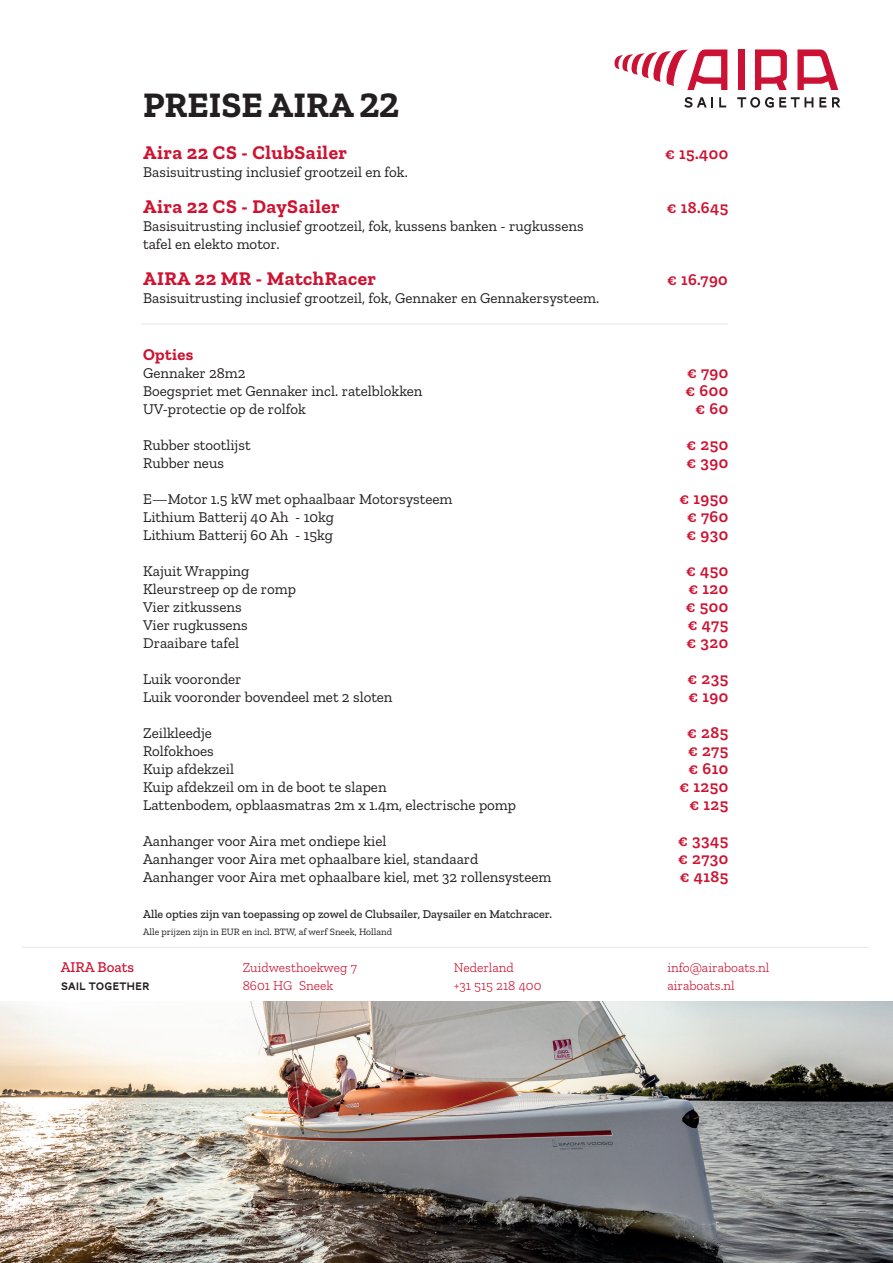
<style>
.page{position:relative;width:893px;height:1263px;background:#fff}
.page>*{position:absolute;margin:0;border:0;box-sizing:border-box;transform-origin:0 0}
.t1{font:700 36px "Zilla Slab";color:#231f20}
.t2{font:700 19.5px "Zilla Slab";letter-spacing:.025em;color:#cd1331}
.t3{font:600 16.5px "Zilla Slab";letter-spacing:.025em;color:#cd1331}
.t4{font:700 16.5px "Zilla Slab";letter-spacing:.025em;color:#cd1331}
.t5{font:15px/18px "Zilla Slab";color:#231f20}
.t6{font:500 15px "Zilla Slab";color:#cd1331}
.t7{font:300 13.5px/18px "Zilla Slab";color:#cd1331}
.t8{font:500 12px "Zilla Slab";color:#231f20}
.t9{font:11.25px "AW Conqueror Carved One";color:#231f20}
.t10{font:9.75px "Zilla Slab";color:#231f20}
</style>
<div class="page">
<img style="left:0;top:1001px;width:893px;height:262px">
<div style="left:738px;top:49px;width:6px;height:41px;background:#cb1134"></div>
<svg style="left:797px;top:49px;width:41px;height:41px"></svg>
<svg style="left:755px;top:49px;width:32px;height:41px"></svg>
<svg style="left:614px;top:49px;width:113px;height:41px"></svg>
<svg style="left:684px;top:97px;width:29px;height:11px"></svg>
<svg style="left:719px;top:97px;width:7px;height:10px"></svg>
<svg style="left:737px;top:97px;width:76px;height:11px"></svg>
<svg style="left:819px;top:97px;width:7px;height:10px"></svg>
<svg style="left:832px;top:97px;width:8px;height:10px"></svg>
<hr style="left:141px;top:324px;width:587px;height:1px;background:#e6e7e9">
<hr style="left:22px;top:947px;width:846px;height:1px;background:#e6e7e9">
<h1 class="t1" style="left:143px;top:85px;width:257px">PREISE AIRA 22</h1>
<h2 class="t2" style="left:143px;top:141px;width:206px">Aira 22 CS - ClubSailer</h2>
<p class="t3" style="left:665px;top:144px;width:65px">€ 15.400</p>
<p class="t5" style="left:143px;top:163px;width:266px">Basisuitrusting inclusief grootzeil en fok.</p>
<h2 class="t2" style="left:143px;top:195px;width:198px">Aira 22 CS - DaySailer</h2>
<p class="t3" style="left:667px;top:198px;width:63px">€ 18.645</p>
<p class="t5" style="left:143px;top:217px;width:442px">Basisuitrusting inclusief grootzeil, fok, kussens banken - rugkussens tafel en elekto motor.</p>
<h2 class="t2" style="left:143px;top:267px;width:235px">AIRA 22 MR - MatchRacer</h2>
<p class="t3" style="left:667px;top:270px;width:62px">€ 16.790</p>
<p class="t5" style="left:143px;top:289px;width:458px">Basisuitrusting inclusief grootzeil, fok, Gennaker en Gennakersysteem.</p>
<p class="t4" style="left:143px;top:345px;width:52px">Opties</p>
<p class="t5" style="left:143px;top:364px;width:104px">Gennaker 28m2</p>
<p class="t3" style="left:687px;top:363px;width:43px">€ 790</p>
<p class="t5" style="left:143px;top:382px;width:281px">Boegspriet met Gennaker incl. ratelblokken</p>
<p class="t3" style="left:686px;top:381px;width:44px">€ 600</p>
<p class="t5" style="left:143px;top:400px;width:164px">UV-protectie op de rolfok</p>
<p class="t3" style="left:695px;top:399px;width:34px">€ 60</p>
<p class="t5" style="left:143px;top:436px;width:109px">Rubber stootlijst</p>
<p class="t3" style="left:687px;top:435px;width:43px">€ 250</p>
<p class="t5" style="left:143px;top:454px;width:82px">Rubber neus</p>
<p class="t3" style="left:687px;top:453px;width:43px">€ 390</p>
<p class="t5" style="left:143px;top:490px;width:311px">E—Motor 1.5 kW met ophaalbaar Motorsysteem</p>
<p class="t3" style="left:680px;top:489px;width:50px">€ 1950</p>
<p class="t5" style="left:143px;top:508px;width:192px">Lithium Batterij 40 Ah - 10kg</p>
<p class="t3" style="left:687px;top:507px;width:43px">€ 760</p>
<p class="t5" style="left:143px;top:526px;width:191px">Lithium Batterij 60 Ah - 15kg</p>
<p class="t3" style="left:687px;top:525px;width:43px">€ 930</p>
<p class="t5" style="left:143px;top:562px;width:108px">Kajuit Wrapping</p>
<p class="t3" style="left:686px;top:561px;width:44px">€ 450</p>
<p class="t5" style="left:143px;top:580px;width:154px">Kleurstreep op de romp</p>
<p class="t3" style="left:689px;top:579px;width:41px">€ 120</p>
<p class="t5" style="left:143px;top:598px;width:100px">Vier zitkussens</p>
<p class="t3" style="left:686px;top:597px;width:44px">€ 500</p>
<p class="t5" style="left:143px;top:616px;width:106px">Vier rugkussens</p>
<p class="t3" style="left:688px;top:615px;width:42px">€ 475</p>
<p class="t5" style="left:143px;top:634px;width:98px">Draaibare tafel</p>
<p class="t3" style="left:687px;top:633px;width:43px">€ 320</p>
<p class="t5" style="left:143px;top:670px;width:100px">Luik vooronder</p>
<p class="t3" style="left:688px;top:669px;width:42px">€ 235</p>
<p class="t5" style="left:143px;top:688px;width:251px">Luik vooronder bovendeel met 2 sloten</p>
<p class="t3" style="left:688px;top:687px;width:41px">€ 190</p>
<p class="t5" style="left:143px;top:724px;width:70px">Zeilkleedje</p>
<p class="t3" style="left:687px;top:723px;width:42px">€ 285</p>
<p class="t5" style="left:143px;top:742px;width:72px">Rolfokhoes</p>
<p class="t3" style="left:688px;top:741px;width:42px">€ 275</p>
<p class="t5" style="left:143px;top:760px;width:92px">Kuip afdekzeil</p>
<p class="t3" style="left:688px;top:759px;width:41px">€ 610</p>
<p class="t5" style="left:143px;top:778px;width:245px">Kuip afdekzeil om in de boot te slapen</p>
<p class="t3" style="left:680px;top:777px;width:50px">€ 1250</p>
<p class="t5" style="left:143px;top:796px;width:374px">Lattenbodem, opblaasmatras 2m x 1.4m, electrische pomp</p>
<p class="t3" style="left:690px;top:795px;width:40px">€ 125</p>
<p class="t5" style="left:143px;top:832px;width:245px">Aanhanger voor Aira met ondiepe kiel</p>
<p class="t3" style="left:678px;top:831px;width:52px">€ 3345</p>
<p class="t5" style="left:143px;top:850px;width:337px">Aanhanger voor Aira met ophaalbare kiel, standaard</p>
<p class="t3" style="left:678px;top:849px;width:51px">€ 2730</p>
<p class="t5" style="left:143px;top:868px;width:410px">Aanhanger voor Aira met ophaalbare kiel, met 32 rollensysteem</p>
<p class="t3" style="left:680px;top:867px;width:50px">€ 4185</p>
<p class="t8" style="left:143px;top:907px;width:411px">Alle opties zijn van toepassing op zowel de Clubsailer, Daysailer en Matchracer.</p>
<p class="t10" style="left:143px;top:926px;width:250px">Alle prijzen zijn in EUR en incl. BTW, af werf Sneek, Holland</p>
<p class="t6" style="left:61px;top:959px;width:75px">AIRA Boats</p>
<p class="t9" style="left:61px;top:981px;width:91px">SAIL TOGETHER</p>
<p class="t7" style="left:243px;top:959px;width:116px">Zuidwesthoekweg 7<br>8601 HG Sneek</p>
<p class="t7" style="left:667px;top:959px;width:104px">info@airaboats.nl airaboats.nl</p>
<p class="t7" style="left:454px;top:959px;width:89px">Nederland<br>+31 515 218 400</p>
</div>
